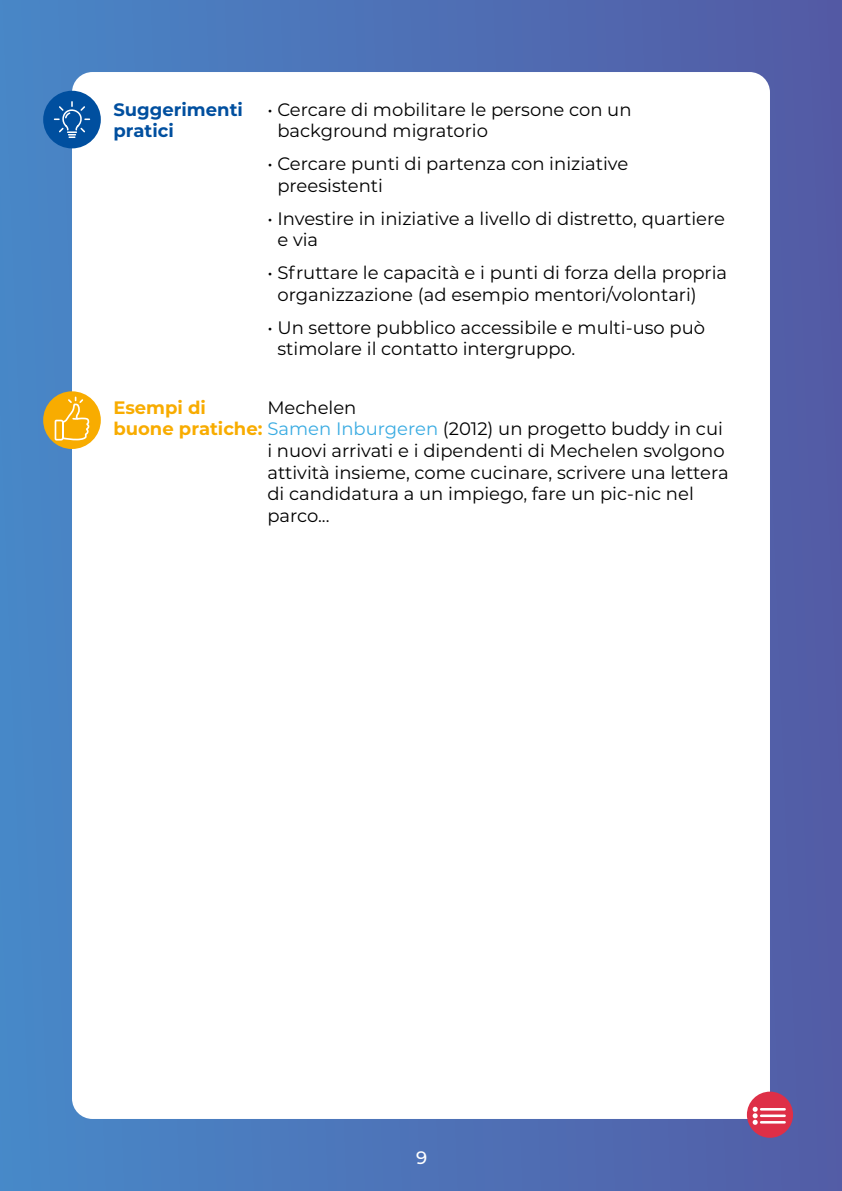
<style>
.page{position:relative;width:842px;height:1191px;background:#fff}
.page>*{position:absolute;margin:0;border:0;box-sizing:border-box;transform-origin:0 0}
.t1{font:18px/21.6px "Montserrat";color:#000}
.t2{font:700 18px/21.6px "Montserrat";color:#004f9f}
.t3{font:500 18px "Montserrat";color:#fff}
.s1{font-weight:700;color:#f8ac00}
.s2{color:#3bace2}
</style>
<div class="page">
<div style="left:0;top:0;width:842px;height:1191px;background:linear-gradient(to right,#4888c8,#535ba5)"></div>
<div style="left:72px;top:72px;width:698px;height:1047px;background:#fff;border-radius:20px"></div>
<div style="left:747px;top:1091px;width:46px;height:46px;background:#de2f47;border-radius:50%"></div>
<hr style="left:761px;top:1108px;width:24px;height:2px;background:#fff">
<hr style="left:761px;top:1114px;width:24px;height:3px;background:#fff">
<hr style="left:761px;top:1121px;width:24px;height:2px;background:#fff">
<svg style="left:753px;top:1106px;width:5px;height:18px"></svg>
<div style="left:43px;top:91px;width:58px;height:57px;background:#004f9f;border-radius:50%"></div>
<svg style="left:54px;top:101px;width:36px;height:37px"></svg>
<div style="left:43px;top:391px;width:58px;height:58px;background:#f8ac00;border-radius:50%"></div>
<svg style="left:54px;top:396px;width:36px;height:45px"></svg>
<p class="t2" style="left:113px;top:97px;width:131px">Suggerimenti pratici</p>
<p class="t1" style="left:277px;top:98px;width:356px;text-indent:-10px">• Cercare di mobilitare le persone con un background migratorio</p>
<p class="t1" style="left:277px;top:152px;width:352px;text-indent:-10px">• Cercare punti di partenza con iniziative preesistenti</p>
<p class="t1" style="left:277px;top:207px;width:449px;text-indent:-10px">• Investire in iniziative a livello di distretto, quartiere e via</p>
<p class="t1" style="left:277px;top:261px;width:451px;text-indent:-10px">• Sfruttare le capacità e i punti di forza della propria organizzazione (ad esempio mentori/volontari)</p>
<p class="t1" style="left:277px;top:316px;width:429px;text-indent:-10px">• Un settore pubblico accessibile e multi-uso può stimolare il contatto intergruppo.</p>
<p class="t1" style="left:113px;top:396px;width:611px"><span class="s1">Esempi di<br>buone pratiche:</span> <span class="s2">Samen Inburgeren</span> (2012) un progetto buddy in cui</p>
<p class="t1" style="left:267px;top:396px;width:91px">Mechelen</p>
<p class="t1" style="left:267px;top:439px;width:463px">i nuovi arrivati e i dipendenti di Mechelen svolgono attività insieme, come cucinare, scrivere una lettera di candidatura a un impiego, fare un pic-nic nel parco...</p>
<p class="t3" style="left:416px;top:1144px;width:13px">9</p>
</div>
